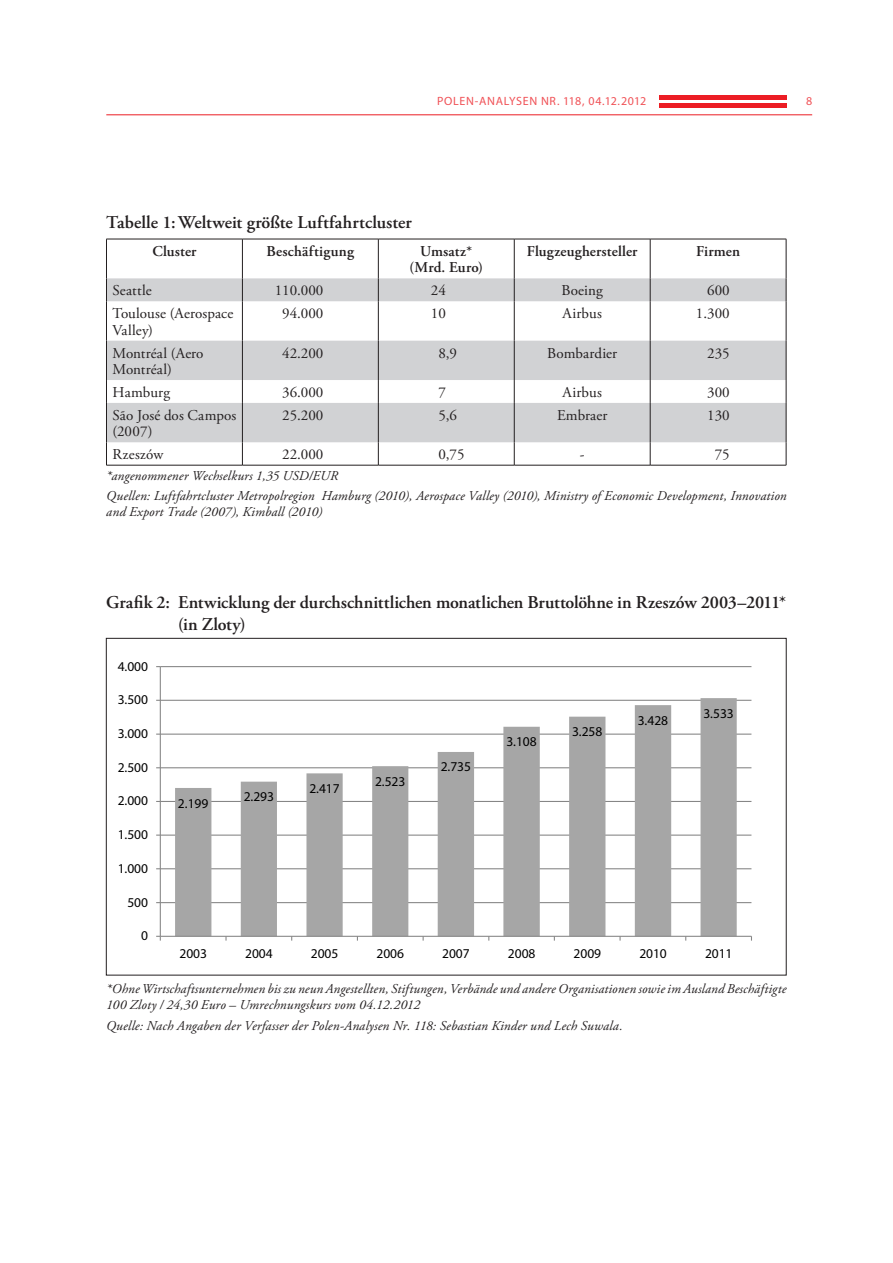
<style>
.page{position:relative;width:893px;height:1263px;background:#fff}
.page>*{position:absolute;margin:0;border:0;box-sizing:border-box;transform-origin:0 0}
.Ueberschrift_Tabelle{font:600 18px/21.6px "Adobe Garamond Pro";color:#231f20}
.Tabelle_Links{font:15px/16.5px "Adobe Garamond Pro";letter-spacing:.005em;color:#231f20}
.Tabelle_Links_Zahl{font:15px "Adobe Garamond Pro";color:#231f20}
.Tabelle_Mitte_Kopf{font:600 15px "Adobe Garamond Pro";letter-spacing:.01em;color:#231f20}
.Tabelle_Mitte{font:15px "Adobe Garamond Pro";letter-spacing:.01em;color:#231f20}
.Quelle_Tabelle_1{font:italic 13.5px/16.2px "Adobe Garamond Pro";letter-spacing:.01em;color:#231f20}
.t1{font:13.5px "Myriad Pro";letter-spacing:-.005em;color:#000}
.t2{font:12px "Myriad Pro";letter-spacing:.05em;color:#f05156}
</style>
<div class="page">
<div style="left:659px;top:103px;width:128px;height:5px;background:#ec1d24"></div>
<hr style="left:659px;top:96px;width:128px;height:4px;background:#ec1d24">
<hr style="left:106px;top:114px;width:706px;height:1px;background:#ec1d24">
<svg style="left:107px;top:278px;width:679px;height:164px;fill:#d1d2d4"></svg>
<hr style="left:106px;top:239px;width:136px;height:1px;background:#231f20">
<hr style="left:106px;top:239px;width:1px;height:39px;background:#231f20">
<hr style="left:242px;top:239px;width:136px;height:1px;background:#231f20">
<hr style="left:242px;top:239px;width:1px;height:39px;background:#231f20">
<hr style="left:378px;top:239px;width:136px;height:1px;background:#231f20">
<hr style="left:378px;top:239px;width:1px;height:39px;background:#231f20">
<hr style="left:514px;top:239px;width:136px;height:1px;background:#231f20">
<hr style="left:514px;top:239px;width:1px;height:39px;background:#231f20">
<hr style="left:650px;top:239px;width:136px;height:1px;background:#231f20">
<hr style="left:650px;top:239px;width:1px;height:39px;background:#231f20">
<hr style="left:786px;top:239px;width:1px;height:39px;background:#231f20">
<svg style="left:106px;top:278px;width:1px;height:23px"></svg>
<svg style="left:242px;top:278px;width:1px;height:23px"></svg>
<svg style="left:378px;top:278px;width:1px;height:23px"></svg>
<svg style="left:514px;top:278px;width:1px;height:23px"></svg>
<svg style="left:650px;top:278px;width:1px;height:23px"></svg>
<svg style="left:786px;top:278px;width:1px;height:23px"></svg>
<hr style="left:106px;top:301px;width:1px;height:40px;background:#231f20">
<hr style="left:242px;top:301px;width:1px;height:40px;background:#231f20">
<hr style="left:378px;top:301px;width:1px;height:40px;background:#231f20">
<hr style="left:514px;top:301px;width:1px;height:40px;background:#231f20">
<hr style="left:650px;top:301px;width:1px;height:40px;background:#231f20">
<hr style="left:786px;top:301px;width:1px;height:40px;background:#231f20">
<hr style="left:106px;top:341px;width:1px;height:39px;background:#231f20">
<hr style="left:242px;top:341px;width:1px;height:39px;background:#231f20">
<hr style="left:378px;top:341px;width:1px;height:39px;background:#231f20">
<hr style="left:514px;top:341px;width:1px;height:39px;background:#231f20">
<hr style="left:650px;top:341px;width:1px;height:39px;background:#231f20">
<hr style="left:786px;top:341px;width:1px;height:39px;background:#231f20">
<svg style="left:106px;top:380px;width:1px;height:23px"></svg>
<svg style="left:242px;top:380px;width:1px;height:23px"></svg>
<svg style="left:378px;top:380px;width:1px;height:23px"></svg>
<svg style="left:514px;top:380px;width:1px;height:23px"></svg>
<svg style="left:650px;top:380px;width:1px;height:23px"></svg>
<svg style="left:786px;top:380px;width:1px;height:23px"></svg>
<hr style="left:106px;top:403px;width:1px;height:39px;background:#231f20">
<hr style="left:242px;top:403px;width:1px;height:39px;background:#231f20">
<hr style="left:378px;top:403px;width:1px;height:39px;background:#231f20">
<hr style="left:514px;top:403px;width:1px;height:39px;background:#231f20">
<hr style="left:650px;top:403px;width:1px;height:39px;background:#231f20">
<hr style="left:786px;top:403px;width:1px;height:39px;background:#231f20">
<svg style="left:106px;top:442px;width:1px;height:23px"></svg>
<svg style="left:242px;top:442px;width:1px;height:23px"></svg>
<svg style="left:378px;top:442px;width:1px;height:23px"></svg>
<svg style="left:514px;top:442px;width:1px;height:23px"></svg>
<svg style="left:650px;top:442px;width:1px;height:23px"></svg>
<svg style="left:786px;top:442px;width:1px;height:23px"></svg>
<hr style="left:106px;top:465px;width:136px;height:1px;background:#231f20">
<hr style="left:242px;top:465px;width:136px;height:1px;background:#231f20">
<hr style="left:378px;top:465px;width:136px;height:1px;background:#231f20">
<hr style="left:514px;top:465px;width:136px;height:1px;background:#231f20">
<hr style="left:650px;top:465px;width:136px;height:1px;background:#231f20">
<hr style="left:160px;top:902px;width:591px;height:1px;background:#868686">
<hr style="left:160px;top:868px;width:591px;height:1px;background:#868686">
<hr style="left:160px;top:834px;width:591px;height:2px;background:#868686">
<hr style="left:160px;top:801px;width:591px;height:1px;background:#868686">
<hr style="left:160px;top:767px;width:591px;height:1px;background:#868686">
<hr style="left:160px;top:734px;width:591px;height:1px;background:#868686">
<hr style="left:160px;top:700px;width:591px;height:1px;background:#868686">
<hr style="left:160px;top:666px;width:591px;height:1px;background:#868686">
<svg style="left:175px;top:698px;width:562px;height:238px"></svg>
<hr style="left:160px;top:667px;width:1px;height:269px;background:#868686">
<hr style="left:160px;top:936px;width:591px;height:1px;background:#868686">
<svg style="left:156px;top:936px;width:5px;height:5px"></svg>
<p class="t2" style="left:437px;top:94px;width:211px">POLEN-ANALYSEN NR. 118, 04.12.2012</p>
<p class="t2" style="left:806px;top:94px;width:8px">8</p>
<p class="Ueberschrift_Tabelle" style="left:106px;top:212px;width:307px">Tabelle 1:Weltweit größte Luftfahrtcluster</p>
<p class="Tabelle_Mitte_Kopf" style="left:152px;top:242px;width:46px">Cluster</p>
<p class="Tabelle_Mitte_Kopf" style="left:267px;top:242px;width:89px">Beschäftigung</p>
<p class="Tabelle_Mitte_Kopf" style="left:420px;top:242px;width:54px">Umsatz*</p>
<p class="Tabelle_Mitte_Kopf" style="left:410px;top:259px;width:75px">(Mrd. Euro)</p>
<p class="Tabelle_Mitte_Kopf" style="left:527px;top:242px;width:112px">Flugzeughersteller</p>
<p class="Tabelle_Mitte_Kopf" style="left:696px;top:242px;width:45px">Firmen</p>
<p class="Tabelle_Links" style="left:112px;top:283px;width:41px">Seattle</p>
<p class="Tabelle_Links_Zahl" style="left:275px;top:281px;width:50px">110.000</p>
<p class="Tabelle_Links_Zahl" style="left:431px;top:281px;width:16px">24</p>
<p class="Tabelle_Mitte" style="left:561px;top:281px;width:43px">Boeing</p>
<p class="Tabelle_Links_Zahl" style="left:707px;top:281px;width:24px">600</p>
<p class="Tabelle_Links" style="left:112px;top:306px;width:122px">Toulouse (Aerospace<br>Valley)</p>
<p class="Tabelle_Links_Zahl" style="left:282px;top:304px;width:43px">94.000</p>
<p class="Tabelle_Links_Zahl" style="left:431px;top:304px;width:16px">10</p>
<p class="Tabelle_Mitte" style="left:563px;top:304px;width:41px">Airbus</p>
<p class="Tabelle_Links_Zahl" style="left:696px;top:304px;width:35px">1.300</p>
<p class="Tabelle_Links" style="left:112px;top:345px;width:93px">Montréal (Aero<br>Montréal)</p>
<p class="Tabelle_Links_Zahl" style="left:282px;top:344px;width:43px">42.200</p>
<p class="Tabelle_Links_Zahl" style="left:438px;top:344px;width:20px">8,9</p>
<p class="Tabelle_Mitte" style="left:547px;top:344px;width:71px">Bombardier</p>
<p class="Tabelle_Links_Zahl" style="left:707px;top:344px;width:24px">235</p>
<p class="Tabelle_Links" style="left:112px;top:384px;width:59px">Hamburg</p>
<p class="Tabelle_Links_Zahl" style="left:282px;top:383px;width:43px">36.000</p>
<p class="Tabelle_Links_Zahl" style="left:438px;top:383px;width:9px">7</p>
<p class="Tabelle_Mitte" style="left:563px;top:383px;width:41px">Airbus</p>
<p class="Tabelle_Links_Zahl" style="left:707px;top:383px;width:24px">300</p>
<p class="Tabelle_Links" style="left:112px;top:407px;width:125px">São José dos Campos (2007)</p>
<p class="Tabelle_Links_Zahl" style="left:282px;top:406px;width:43px">25.200</p>
<p class="Tabelle_Links_Zahl" style="left:438px;top:406px;width:20px">5,6</p>
<p class="Tabelle_Mitte" style="left:557px;top:406px;width:52px">Embraer</p>
<p class="Tabelle_Links_Zahl" style="left:707px;top:406px;width:24px">130</p>
<p class="Tabelle_Links" style="left:112px;top:447px;width:52px">Rzeszów</p>
<p class="Tabelle_Links_Zahl" style="left:282px;top:445px;width:43px">22.000</p>
<p class="Tabelle_Links_Zahl" style="left:438px;top:445px;width:28px">0,75</p>
<p class="Tabelle_Mitte" style="left:580px;top:445px;width:6px">-</p>
<p class="Tabelle_Links_Zahl" style="left:715px;top:445px;width:16px">75</p>
<p class="Quelle_Tabelle_1" style="left:106px;top:468px;width:233px">*angenommener Wechselkurs 1,35 USD/EUR</p>
<p class="Quelle_Tabelle_1" style="left:106px;top:488px;width:682px">Quellen: Luftfahrtcluster Metropolregion Hamburg (2010), Aerospace Valley (2010), Ministry of Economic Development, Innovation and Export Trade (2007), Kimball (2010)</p>
<p class="Ueberschrift_Tabelle" style="left:178px;top:592px;width:610px;text-indent:-72px">Grafik 2: Entwicklung der durchschnittlichen monatlichen Bruttolöhne in Rzeszów 2003–2011* (in Zloty)</p>
<p class="t1" style="left:118px;top:658px;width:32px">4.000</p>
<p class="t1" style="left:118px;top:691px;width:32px">3.500</p>
<p class="t1" style="left:118px;top:725px;width:32px">3.000</p>
<p class="t1" style="left:118px;top:759px;width:32px">2.500</p>
<p class="t1" style="left:118px;top:792px;width:32px">2.000</p>
<p class="t1" style="left:118px;top:826px;width:32px">1.500</p>
<p class="t1" style="left:118px;top:860px;width:32px">1.000</p>
<p class="t1" style="left:127px;top:894px;width:22px">500</p>
<p class="t1" style="left:141px;top:927px;width:8px">0</p>
<p class="t1" style="left:178px;top:795px;width:32px">2.199</p>
<p class="t1" style="left:244px;top:788px;width:32px">2.293</p>
<p class="t1" style="left:309px;top:780px;width:32px">2.417</p>
<p class="t1" style="left:375px;top:773px;width:32px">2.523</p>
<p class="t1" style="left:441px;top:759px;width:32px">2.735</p>
<p class="t1" style="left:506px;top:733px;width:32px">3.108</p>
<p class="t1" style="left:572px;top:723px;width:32px">3.258</p>
<p class="t1" style="left:638px;top:712px;width:32px">3.428</p>
<p class="t1" style="left:703px;top:705px;width:32px">3.533</p>
<p class="t1" style="left:180px;top:945px;width:29px">2003</p>
<p class="t1" style="left:245px;top:945px;width:29px">2004</p>
<p class="t1" style="left:311px;top:945px;width:29px">2005</p>
<p class="t1" style="left:377px;top:945px;width:29px">2006</p>
<p class="t1" style="left:442px;top:945px;width:29px">2007</p>
<p class="t1" style="left:508px;top:945px;width:29px">2008</p>
<p class="t1" style="left:574px;top:945px;width:29px">2009</p>
<p class="t1" style="left:639px;top:945px;width:29px">2010</p>
<p class="t1" style="left:705px;top:945px;width:29px">2011</p>
<p class="Quelle_Tabelle_1" style="left:106px;top:981px;width:682px">*Ohne Wirtschaftsunternehmen bis zu neun Angestellten, Stiftungen, Verbände und andere Organisationen sowie im Ausland Beschäftigte<br>100 Zloty / 24,30 Euro – Umrechnungskurs vom 04.12.2012</p>
<p class="Quelle_Tabelle_1" style="left:106px;top:1018px;width:518px">Quelle: Nach Angaben der Verfasser der Polen-Analysen Nr. 118: Sebastian Kinder und Lech Suwala.</p>
</div>
